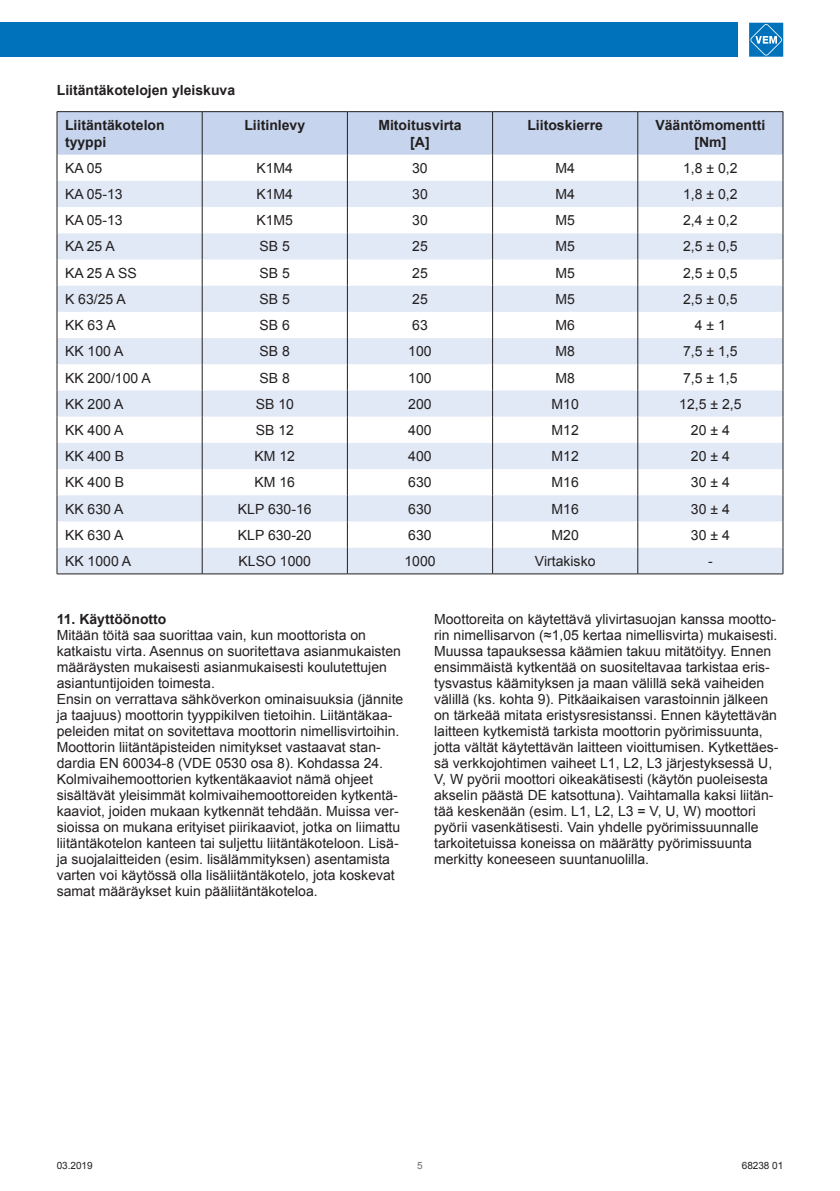
<style>
.page{position:relative;width:840px;height:1191px;background:#fff}
.page>*{position:absolute;margin:0;border:0;box-sizing:border-box;transform-origin:0 0}
.t1{font:14px/16px "Arial";color:#231f20}
.t2{font:700 14px/16.8px "Arial";color:#231f20;text-align:center}
.t3{font:10px "Arial";letter-spacing:-.005em;color:#231f20}
.t4{font:10px "Arial";color:#6c6d70}
</style>
<div class="page">
<div style="left:748px;top:23px;width:34px;height:34px;background:#1e82c3"></div>
<svg style="left:750px;top:24px;width:31px;height:32px"></svg>
<div style="left:0;top:23px;width:737px;height:34px;background:#0072bc"></div>
<hr style="left:57px;top:111px;width:145px;height:1px;background:#231f20">
<hr style="left:202px;top:111px;width:145px;height:1px;background:#231f20">
<hr style="left:347px;top:111px;width:145px;height:1px;background:#231f20">
<hr style="left:492px;top:111px;width:145px;height:1px;background:#231f20">
<hr style="left:637px;top:111px;width:145px;height:1px;background:#231f20">
<svg style="left:57px;top:112px;width:726px;height:461px"></svg>
<hr style="left:57px;top:573px;width:145px;height:1px;background:#231f20">
<hr style="left:202px;top:573px;width:145px;height:1px;background:#231f20">
<hr style="left:347px;top:573px;width:145px;height:1px;background:#231f20">
<hr style="left:492px;top:573px;width:145px;height:1px;background:#231f20">
<hr style="left:637px;top:573px;width:145px;height:1px;background:#231f20">
<p class="t2" style="left:57px;top:83px;width:180px">Liitäntäkotelojen yleiskuva</p>
<p class="t2" style="left:65px;top:117px;width:101px;text-align:left">Liitäntäkotelon tyyppi</p>
<p class="t2" style="left:244px;top:117px;width:62px">Liitinlevy</p>
<p class="t2" style="left:378px;top:117px;width:85px">Mitoitusvirta [A]</p>
<p class="t2" style="left:527px;top:117px;width:77px">Liitoskierre</p>
<p class="t2" style="left:655px;top:117px;width:111px">Vääntömomentti [Nm]</p>
<p class="t1" style="left:65px;top:160px;width:39px">KA 05</p>
<p class="t1" style="left:256px;top:160px;width:38px">K1M4</p>
<p class="t1" style="left:412px;top:160px;width:17px">30</p>
<p class="t1" style="left:555px;top:160px;width:21px">M4</p>
<p class="t1" style="left:682px;top:160px;width:56px">1,8 ± 0,2</p>
<p class="t1" style="left:65px;top:186px;width:59px">KA 05-13</p>
<p class="t1" style="left:256px;top:186px;width:38px">K1M4</p>
<p class="t1" style="left:412px;top:186px;width:17px">30</p>
<p class="t1" style="left:555px;top:186px;width:21px">M4</p>
<p class="t1" style="left:682px;top:186px;width:56px">1,8 ± 0,2</p>
<p class="t1" style="left:65px;top:212px;width:59px">KA 05-13</p>
<p class="t1" style="left:256px;top:212px;width:38px">K1M5</p>
<p class="t1" style="left:412px;top:212px;width:17px">30</p>
<p class="t1" style="left:555px;top:212px;width:21px">M5</p>
<p class="t1" style="left:682px;top:212px;width:56px">2,4 ± 0,2</p>
<p class="t1" style="left:65px;top:239px;width:51px">KA 25 A</p>
<p class="t1" style="left:259px;top:239px;width:32px">SB 5</p>
<p class="t1" style="left:412px;top:239px;width:17px">25</p>
<p class="t1" style="left:555px;top:239px;width:21px">M5</p>
<p class="t1" style="left:682px;top:239px;width:56px">2,5 ± 0,5</p>
<p class="t1" style="left:65px;top:265px;width:73px">KA 25 A SS</p>
<p class="t1" style="left:259px;top:265px;width:32px">SB 5</p>
<p class="t1" style="left:412px;top:265px;width:17px">25</p>
<p class="t1" style="left:555px;top:265px;width:21px">M5</p>
<p class="t1" style="left:682px;top:265px;width:56px">2,5 ± 0,5</p>
<p class="t1" style="left:65px;top:291px;width:62px">K 63/25 A</p>
<p class="t1" style="left:259px;top:291px;width:32px">SB 5</p>
<p class="t1" style="left:412px;top:291px;width:17px">25</p>
<p class="t1" style="left:555px;top:291px;width:21px">M5</p>
<p class="t1" style="left:682px;top:291px;width:56px">2,5 ± 0,5</p>
<p class="t1" style="left:65px;top:317px;width:52px">KK 63 A</p>
<p class="t1" style="left:259px;top:317px;width:32px">SB 6</p>
<p class="t1" style="left:412px;top:317px;width:17px">63</p>
<p class="t1" style="left:555px;top:317px;width:21px">M6</p>
<p class="t1" style="left:694px;top:317px;width:33px">4 ± 1</p>
<p class="t1" style="left:65px;top:343px;width:60px">KK 100 A</p>
<p class="t1" style="left:259px;top:343px;width:32px">SB 8</p>
<p class="t1" style="left:408px;top:343px;width:25px">100</p>
<p class="t1" style="left:555px;top:343px;width:21px">M8</p>
<p class="t1" style="left:682px;top:343px;width:56px">7,5 ± 1,5</p>
<p class="t1" style="left:65px;top:370px;width:87px">KK 200/100 A</p>
<p class="t1" style="left:259px;top:370px;width:32px">SB 8</p>
<p class="t1" style="left:408px;top:370px;width:25px">100</p>
<p class="t1" style="left:555px;top:370px;width:21px">M8</p>
<p class="t1" style="left:682px;top:370px;width:56px">7,5 ± 1,5</p>
<p class="t1" style="left:65px;top:396px;width:60px">KK 200 A</p>
<p class="t1" style="left:255px;top:396px;width:40px">SB 10</p>
<p class="t1" style="left:408px;top:396px;width:25px">200</p>
<p class="t1" style="left:551px;top:396px;width:29px">M10</p>
<p class="t1" style="left:679px;top:396px;width:64px">12,5 ± 2,5</p>
<p class="t1" style="left:65px;top:422px;width:60px">KK 400 A</p>
<p class="t1" style="left:255px;top:422px;width:40px">SB 12</p>
<p class="t1" style="left:408px;top:422px;width:25px">400</p>
<p class="t1" style="left:551px;top:422px;width:29px">M12</p>
<p class="t1" style="left:690px;top:422px;width:40px">20 ± 4</p>
<p class="t1" style="left:65px;top:448px;width:61px">KK 400 B</p>
<p class="t1" style="left:254px;top:448px;width:42px">KM 12</p>
<p class="t1" style="left:408px;top:448px;width:25px">400</p>
<p class="t1" style="left:551px;top:448px;width:29px">M12</p>
<p class="t1" style="left:690px;top:448px;width:40px">20 ± 4</p>
<p class="t1" style="left:65px;top:474px;width:61px">KK 400 B</p>
<p class="t1" style="left:254px;top:474px;width:42px">KM 16</p>
<p class="t1" style="left:408px;top:474px;width:25px">630</p>
<p class="t1" style="left:551px;top:474px;width:29px">M16</p>
<p class="t1" style="left:690px;top:474px;width:40px">30 ± 4</p>
<p class="t1" style="left:65px;top:501px;width:60px">KK 630 A</p>
<p class="t1" style="left:238px;top:501px;width:75px">KLP 630-16</p>
<p class="t1" style="left:408px;top:501px;width:25px">630</p>
<p class="t1" style="left:551px;top:501px;width:29px">M16</p>
<p class="t1" style="left:690px;top:501px;width:40px">30 ± 4</p>
<p class="t1" style="left:65px;top:527px;width:60px">KK 630 A</p>
<p class="t1" style="left:238px;top:527px;width:75px">KLP 630-20</p>
<p class="t1" style="left:408px;top:527px;width:25px">630</p>
<p class="t1" style="left:551px;top:527px;width:29px">M20</p>
<p class="t1" style="left:690px;top:527px;width:40px">30 ± 4</p>
<p class="t1" style="left:65px;top:553px;width:68px">KK 1000 A</p>
<p class="t1" style="left:238px;top:553px;width:74px">KLSO 1000</p>
<p class="t1" style="left:404px;top:553px;width:33px">1000</p>
<p class="t1" style="left:534px;top:553px;width:62px">Virtakisko</p>
<p class="t1" style="left:707px;top:553px;width:6px">-</p>
<p class="t2" style="left:57px;top:611px;width:111px">11. Käyttöönotto</p>
<p class="t1" style="left:57px;top:627px;width:348px">Mitään töitä saa suorittaa vain, kun moottorista on katkaistu virta. Asennus on suoritettava asianmukaisten määräysten mukaisesti asianmukaisesti koulutettujen asiantuntijoiden toimesta.<br>Ensin on verrattava sähköverkon ominaisuuksia (jännite ja taajuus) moottorin tyyppikilven tietoihin. Liitäntäkaa&shy;peleiden mitat on sovitettava moottorin nimellisvirtoihin.<br>Moottorin liitäntäpisteiden nimitykset vastaavat stan&shy;dardia EN 60034-8 (VDE 0530 osa 8). Kohdassa 24.<br>Kolmivaihemoottorien kytkentäkaaviot nämä ohjeet sisältävät yleisimmät kolmivaihemoottoreiden kytkentä&shy;kaaviot, joiden mukaan kytkennät tehdään. Muissa ver&shy;sioissa on mukana erityiset piirikaaviot, jotka on liimattu liitäntäkotelon kanteen tai suljettu liitäntäkoteloon. Lisä&shy;ja suojalaitteiden (esim. lisälämmityksen) asentamista varten voi käytössä olla lisäliitäntäkotelo, jota koskevat samat määräykset kuin pääliitäntäkoteloa.</p>
<p class="t1" style="left:434px;top:611px;width:345px">Moottoreita on käytettävä ylivirtasuojan kanssa mootto&shy;rin nimellisarvon (≈1,05 kertaa nimellisvirta) mukaisesti.<br>Muussa tapauksessa käämien takuu mitätöityy. Ennen ensimmäistä kytkentää on suositeltavaa tarkistaa eris&shy;tysvastus käämityksen ja maan välillä sekä vaiheiden välillä (ks. kohta 9). Pitkäaikaisen varastoinnin jälkeen on tärkeää mitata eristysresistanssi. Ennen käytettävän laitteen kytkemistä tarkista moottorin pyörimissuunta, jotta vältät käytettävän laitteen vioittumisen. Kytkettäes&shy;sä verkkojohtimen vaiheet L1, L2, L3 järjestyksessä U, V, W pyörii moottori oikeakätisesti (käytön puoleisesta akselin päästä DE katsottuna). Vaihtamalla kaksi liitän&shy;tää keskenään (esim. L1, L2, L3 = V, U, W) moottori pyörii vasenkätisesti. Vain yhdelle pyörimissuunnalle tarkoitetuissa koneissa on määrätty pyörimissuunta merkitty koneeseen suuntanuolilla.</p>
<p class="t3" style="left:57px;top:1158px;width:37px">03.2019</p>
<p class="t4" style="left:417px;top:1158px;width:7px">5</p>
<p class="t3" style="left:741px;top:1158px;width:43px">68238 01</p>
</div>
